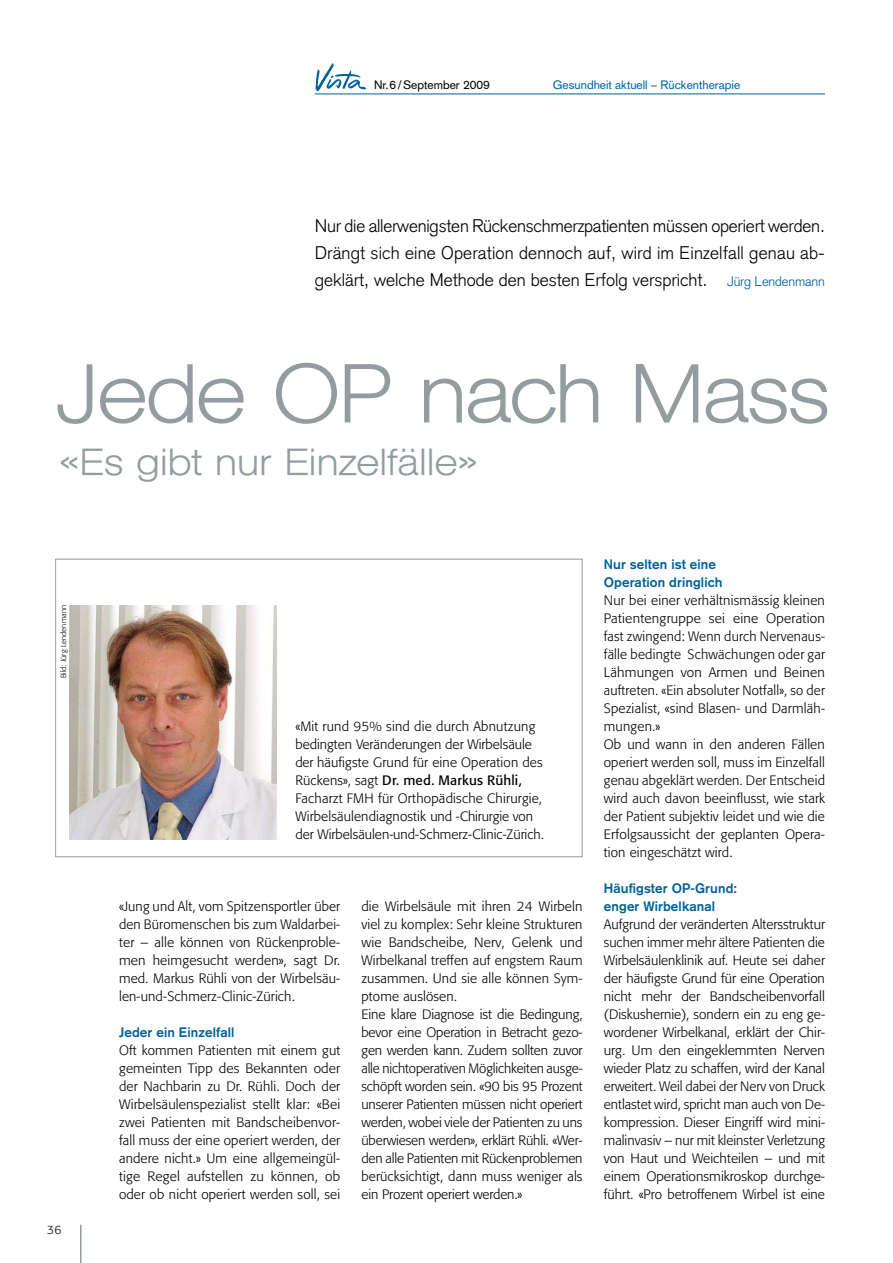
<style>
.page{position:relative;width:893px;height:1263px;background:#fff}
.page>*{position:absolute;margin:0;border:0;box-sizing:border-box;transform-origin:0 0}
.t1{font:300 expanded 82.5px "AK12";letter-spacing:-.025em;color:#939da0}
.t2{font:300 expanded 37.5px "AK12";color:#939da0}
.t3{font:300 18px/27px "Akzidenz Grotesk";color:#000;text-align:justify}
.t4{font:300 13.5px/18px "Formata BQ";letter-spacing:.01em;color:#000;text-align:justify}
.t5{font:300 13.5px/18px "Formata BQ";letter-spacing:-.01em;color:#000}
.t6{font:700 13.5px/18px "Akzidenz Grotesk";letter-spacing:.01em;color:#006198}
.t7{font:12px "Akzidenz Grotesk";color:#006198}
.t8{font:12px "Akzidenz Grotesk";color:#000}
.t9{font:300 12px "Formata BQ";color:#000}
.t10{font:300 7.5px "Formata BQ";letter-spacing:.01em;color:#000}
.s1{font-size:13.5px;color:#006198}
.s2{font-weight:400}
</style>
<div class="page">
<hr style="left:80px;top:1225px;width:2px;height:38px;background:#939da0">
<hr style="left:315px;top:94px;width:510px;height:1px;background:#006198">
<div style="left:55px;top:559px;width:528px;height:298px;border:1px solid #939da0"></div>
<img style="left:69px;top:605px;width:207px;height:234px">
<img style="left:315px;top:63px;width:52px;height:29px">
<p class="t8" style="left:374px;top:81px;width:117px">Nr. 6 / September 2009</p>
<p class="t7" style="left:553px;top:81px;width:189px">Gesundheit aktuell – Rückentherapie</p>
<h3 class="t3" style="left:315px;top:214px;width:512px">Nur die allerwenigsten Rückenschmerzpatienten müssen operiert werden.<br>Drängt sich eine Operation dennoch auf, wird im Einzelfall genau ab&shy;geklärt, welche Methode den besten Erfolg verspricht. <span class="s1">Jürg Lendenmann</span></h3>
<h1 class="t1" style="left:55px;top:364px;width:775px">Jede OP nach Mass</h1>
<h2 class="t2" style="left:60px;top:448px;width:418px">«Es gibt nur Einzelfälle»</h2>
<p class="t10" style="left:61px;top:678px;width:75px;rotate:-90deg">Bild: Jürg Lendenmann</p>
<p class="t9" style="left:47px;top:1224px;width:16px">36</p>
<p class="t4" style="left:295px;top:719px;width:250px;text-align:left">«Mit rund 95% sind die durch Abnutzung bedingten Veränderungen der Wirbelsäule der häufigste Grund für eine Operation des Rückens», sagt <span class="s2">Dr. med. Markus Rühli, </span>Facharzt FMH für Orthopädische Chirurgie, Wirbel säulendiagnostik und -Chirurgie von der Wirbelsäulen-und-Schmerz-Clinic-Zürich.</p>
<p class="t4" style="left:119px;top:899px;width:223px">«Jung und Alt, vom Spitzensportler über den Büromenschen bis zum Waldarbei&shy;ter – alle können von Rückenproble&shy;men heimgesucht werden», sagt Dr. med. Markus Rühli von der Wirbelsäu&shy;len-und-Schmerz-Clinic-Zürich.</p>
<p class="t6" style="left:119px;top:1024px;width:117px">Jeder ein Einzelfall</p>
<p class="t4" style="left:119px;top:1043px;width:223px">Oft kommen Patienten mit einem gut gemeinten Tipp des Bekannten oder der Nachbarin zu Dr. Rühli. Doch der Wirbelsäulenspezialist stellt klar: «Bei zwei Patienten mit Bandscheibenvor&shy;fall muss der eine operiert werden, der andere nicht.» Um eine allgemeingül&shy;tige Regel aufstellen zu können, ob oder ob nicht operiert werden soll, sei</p>
<p class="t5" style="left:361px;top:899px;width:223px">die Wirbelsäule mit ihren 24 Wirbeln viel zu komplex: Sehr kleine Strukturen wie Bandscheibe, Nerv, Gelenk und Wirbelkanal treffen auf engstem Raum zusammen. Und sie alle können Sym&shy;ptome auslösen.<br>Eine klare Diagnose ist die Bedingung, bevor eine Operation in Betracht gezo&shy;gen werden kann. Zudem sollten zuvor alle nichtoperativen Möglichkeiten ausge&shy;schöpft worden sein. «90 bis 95 Prozent unserer Patienten müssen nicht operiert werden, wobei viele der Patienten zu uns überwiesen werden», erklärt Rühli. «Wer&shy;den alle Patienten mit Rückenproblemen berücksichtigt, dann muss weniger als ein Prozent operiert werden.»</p>
<p class="t6" style="left:604px;top:556px;width:120px">Nur selten ist eine<br>Operation dringlich</p>
<p class="t4" style="left:604px;top:593px;width:223px;text-align:left">Nur bei einer verhältnismässig kleinen Patientengruppe sei eine Operation fast zwingend: Wenn durch Nervenaus&shy;fälle bedingte Schwächungen oder gar Lähmungen von Armen und Beinen auftreten. «Ein absoluter Notfall», so der Spezialist, «sind Blasen- und Darmläh&shy;mungen.»<br>Ob und wann in den anderen Fällen operiert werden soll, muss im Einzelfall genau abgeklärt werden. Der Entscheid wird auch davon beeinflusst, wie stark der Patient subjektiv leidet und wie die Erfolgsaussicht der geplanten Opera&shy;tion eingeschätzt wird.</p>
<p class="t6" style="left:604px;top:880px;width:135px">Häufigster OP-Grund: enger Wirbelkanal</p>
<p class="t4" style="left:604px;top:917px;width:223px">Aufgrund der veränderten Altersstruktur suchen immer mehr ältere Patienten die Wirbelsäulenklinik auf. Heute sei daher der häufigste Grund für eine Operation nicht mehr der Bandscheibenvorfall (Diskushernie), sondern ein zu eng ge&shy;wordener Wirbelkanal, erklärt der Chir&shy;urg. Um den eingeklemmten Nerven wieder Platz zu schaffen, wird der Kanal erweitert. Weil dabei der Nerv von Druck entlastet wird, spricht man auch von De&shy;kompression. Dieser Eingriff wird mini&shy;malinvasiv – nur mit kleinster Verletzung von Haut und Weichteilen – und mit einem Operationsmikroskop durchge&shy;führt. «Pro betroffenem Wirbel ist eine</p>
</div>
